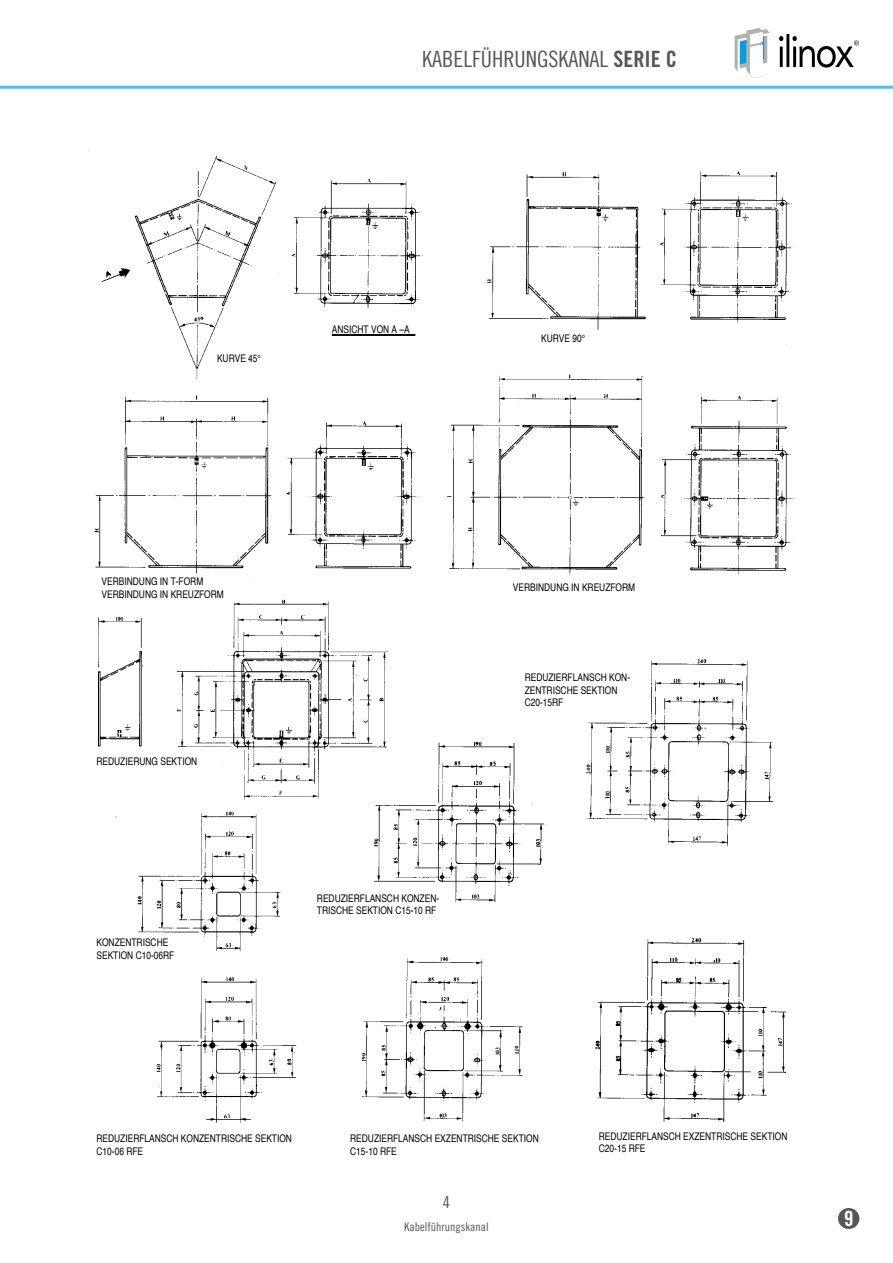
<style>
.page{position:relative;width:893px;height:1263px;background:#fff}
.page>*{position:absolute;margin:0;border:0;box-sizing:border-box;transform-origin:0 0}
.t1{font:22.5px "Trade Gothic LT Std Cn 18";color:#575756}
.t2{font:21px "Trade Gothic Bold Cond Twenty";color:#fff}
.t3{font:16.5px "Trade Gothic LT Std Cn 18";color:#575756}
.t4{font:12px "Trade Gothic LT Std Cn 18";color:#575756}
.t5{font:10.5px/12.6px "Helvetica";color:#000;scale:.8 1}
.s1{font-family:"Trade Gothic Bold Cond Twenty"}
</style>
<div class="page">
<svg style="left:779px;top:34px;width:80px;height:34px"></svg>
<svg style="left:735px;top:28px;width:34px;height:50px"></svg>
<hr style="left:0;top:86px;width:893px;height:3px;background:#58bbeb">
<img style="left:88px;top:151px;width:707px;height:972px">
<hr style="left:332px;top:334px;width:83px;height:1px;background:#000">
<hr style="left:332px;top:335px;width:83px;height:1px;background:#000">
<div style="left:838px;top:1208px;width:21px;height:21px;background:#575756;border-radius:50%"></div>
<h1 class="t1" style="left:422px;top:46px;width:256px">KABELFÜHRUNGSKANAL <span class="s1">SERIE C</span></h1>
<p class="t5" style="left:217px;top:352px;width:56px">KURVE 45°</p>
<p class="t5" style="left:332px;top:323px;width:99px">ANSICHT VON A –A</p>
<p class="t5" style="left:541px;top:332px;width:56px">KURVE 90°</p>
<p class="t5" style="left:102px;top:575px;width:154px">VERBINDUNG IN T-FORM<br>VERBINDUNG IN KREUZFORM</p>
<p class="t5" style="left:513px;top:582px;width:154px">VERBINDUNG IN KREUZFORM</p>
<p class="t5" style="left:96px;top:755px;width:128px">REDUZIERUNG SEKTION</p>
<p class="t5" style="left:96px;top:937px;width:99px">KONZENTRISCHE<br>SEKTION C10-06RF</p>
<p class="t5" style="left:317px;top:892px;width:154px">REDUZIERFLANSCH KONZEN-<br>TRISCHE SEKTION C15-10 RF</p>
<p class="t5" style="left:525px;top:671px;width:133px">REDUZIERFLANSCH KON-<br>ZENTRISCHE SEKTION<br>C20-15RF</p>
<p class="t5" style="left:96px;top:1132px;width:246px">REDUZIERFLANSCH KONZENTRISCHE SEKTION<br>C10-06 RFE</p>
<p class="t5" style="left:350px;top:1133px;width:237px">REDUZIERFLANSCH EXZENTRISCHE SEKTION<br>C15-10 RFE</p>
<p class="t5" style="left:599px;top:1130px;width:237px">REDUZIERFLANSCH EXZENTRISCHE SEKTION<br>C20-15 RFE</p>
<h3 class="t3" style="left:443px;top:1192px;width:9px">4</h3>
<p class="t4" style="left:404px;top:1220px;width:86px">Kabelführungskanal</p>
<h2 class="t2" style="left:844px;top:1205px;width:11px">9</h2>
</div>
